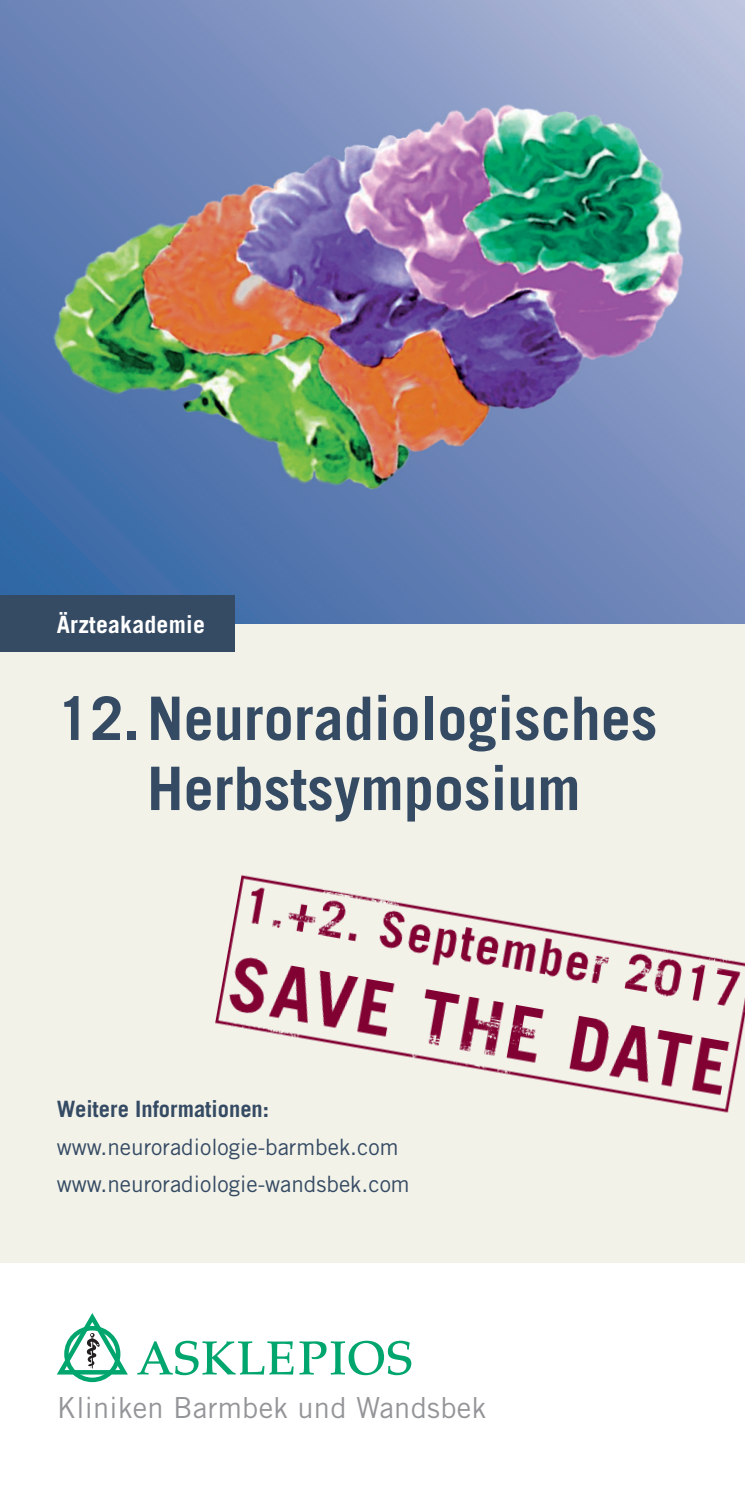
<style>
.page{position:relative;width:745px;height:1489px;background:#fff}
.page>*{position:absolute;margin:0;border:0;box-sizing:border-box;transform-origin:0 0}
.t1{font:700 60px/70px "Trade Gothic LT Std";color:#354a63;text-align:center}
.t2{font:29px "Trade Gothic LT Std";letter-spacing:.01em;color:#939598}
.t3{font:700 23.75px "Trade Gothic LT Std";letter-spacing:.01em;color:#fff}
.t4{font:22.5px/37.5px "Trade Gothic LT Std";color:#354a63}
.t5{font:700 22.5px "Trade Gothic LT Std";color:#354a63}
</style>
<div class="page">
<svg style="left:137px;top:1340px;width:274px;height:34px"></svg>
<svg style="left:57px;top:1313px;width:71px;height:68px"></svg>
<img style="left:0;top:0;width:744px;height:624px">
<div style="left:0;top:624px;width:744px;height:637px;background:#f2f2e9"></div>
<div style="left:0;top:595px;width:234px;height:57px;background:#354a63"></div>
<img style="left:215px;top:874px;width:529px;height:239px">
<p class="t3" style="left:57px;top:609px;width:149px">Ärzteakademie</p>
<h1 class="t1" style="left:57px;top:682px;width:601px">12.Neuroradiologisches<br>Herbstsymposium</h1>
<p class="t5" style="left:57px;top:1095px;width:214px">Weitere Informationen:</p>
<p class="t4" style="left:57px;top:1127px;width:354px">www.neuroradiologie-barmbek.com www.neuroradiologie-wandsbek.com</p>
<p class="t2" style="left:57px;top:1389px;width:430px">Kliniken Barmbek und Wandsbek</p>
</div>
